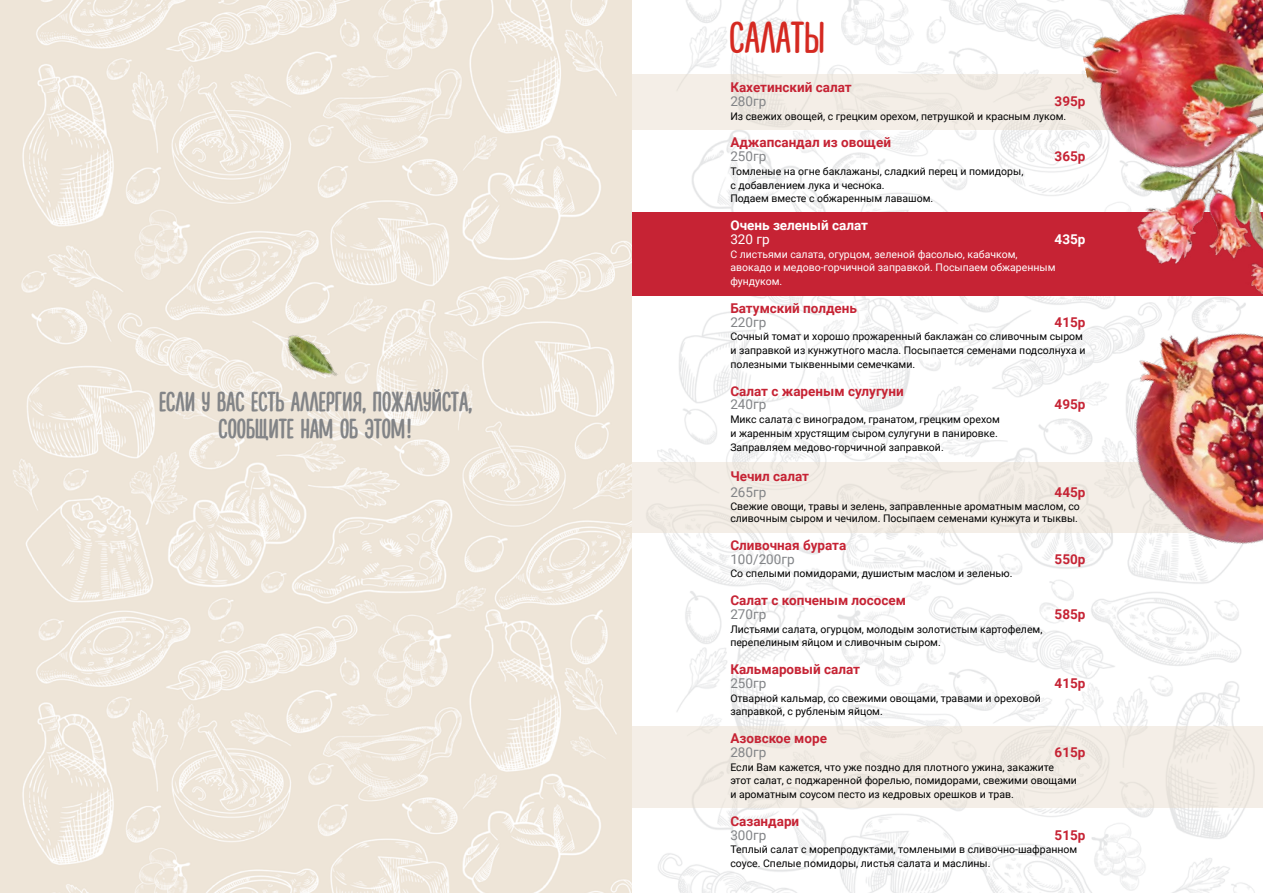
<style>
.page{position:relative;width:1263px;height:893px;background:#fff}
.page>*{position:absolute;margin:0;border:0;box-sizing:border-box;transform-origin:0 0}
.t1{font:500 45px "Lifehack Sans";color:#d52921}
.t2{font:700 27px/27px "Lifehack Sans";color:#828487;text-align:center}
.t3{font:700 13.5px "Roboto";color:#c62334}
.t4{font:13.5px "Roboto";color:#828487}
.t5{font:700 13.5px "Roboto";color:#fff}
.t6{font:13.5px "Roboto";color:#fff}
.t7{font:10.5px/13.8px "Roboto";color:#000}
.t8{font:10.5px/13.8px "Roboto";color:#fff}
</style>
<div class="page">
<img style="left:0;top:0;width:1255px;height:893px">
<div style="left:631px;top:213px;width:632px;height:83px;background:#c62334"></div>
<div style="left:631px;top:75px;width:632px;height:55px;background:#f4eee7"></div>
<div style="left:631px;top:462px;width:632px;height:71px;background:#f4eee7"></div>
<div style="left:631px;top:726px;width:632px;height:82px;background:#f4eee7"></div>
<img style="left:1071px;top:0;width:192px;height:267px">
<img style="left:1047px;top:267px;width:216px;height:306px">
<img style="left:270px;top:316px;width:78px;height:80px">
<h2 class="t2" style="left:159px;top:390px;width:315px">Если у вас есть аллергия, пожалуйста, сообщите нам об этом!</h2>
<h1 class="t1" style="left:729px;top:14px;width:97px">Салаты</h1>
<p class="t3" style="left:730px;top:78px;width:123px">Кахетинский салат</p>
<p class="t4" style="left:730px;top:92px;width:37px">280гр</p>
<p class="t3" style="left:1054px;top:92px;width:32px">395р</p>
<p class="t7" style="left:730px;top:109px;width:337px">Из свежих овощей, с грецким орехом, петрушкой и красным луком.</p>
<p class="t3" style="left:730px;top:133px;width:162px">Аджапсандал из овощей</p>
<p class="t4" style="left:730px;top:147px;width:37px">250гр</p>
<p class="t3" style="left:1054px;top:147px;width:32px">365р</p>
<p class="t7" style="left:730px;top:164px;width:295px">Томленые на огне баклажаны, сладкий перец и помидоры, с добавлением лука и чеснока.<br>Подаем вместе с обжаренным лавашом.</p>
<p class="t5" style="left:730px;top:216px;width:139px">Очень зеленый салат</p>
<p class="t6" style="left:730px;top:230px;width:41px">320 гр</p>
<p class="t5" style="left:1054px;top:230px;width:32px">435р</p>
<p class="t8" style="left:730px;top:247px;width:327px">С листьями салата, огурцом, зеленой фасолью, кабачком, авокадо и медово-горчичной заправкой. Посыпаем обжаренным фундуком.</p>
<p class="t3" style="left:730px;top:299px;width:128px">Батумский полдень</p>
<p class="t4" style="left:730px;top:312px;width:37px">220гр</p>
<p class="t3" style="left:1054px;top:312px;width:32px">415р</p>
<p class="t7" style="left:730px;top:329px;width:356px">Сочный томат и хорошо прожаренный баклажан со сливочным сыром и заправкой из кунжутного масла. Посыпается семенами подсолнуха и полезными тыквенными семечками.</p>
<p class="t3" style="left:730px;top:381px;width:175px">Салат с жареным сулугуни</p>
<p class="t4" style="left:730px;top:395px;width:37px">240гр</p>
<p class="t3" style="left:1054px;top:395px;width:32px">495р</p>
<p class="t7" style="left:730px;top:412px;width:271px">Микс салата с виноградом, гранатом, грецким орехом и жаренным хрустящим сыром сулугуни в панировке.<br>Заправляем медово-горчичной заправкой.</p>
<p class="t3" style="left:730px;top:467px;width:80px">Чечил салат</p>
<p class="t4" style="left:730px;top:483px;width:37px">265гр</p>
<p class="t3" style="left:1054px;top:483px;width:32px">445р</p>
<p class="t7" style="left:730px;top:499px;width:351px;line-height:12.6px">Свежие овощи, травы и зелень, заправленные ароматным маслом, со сливочным сыром и чечилом. Посыпаем семенами кунжута и тыквы.</p>
<p class="t3" style="left:730px;top:536px;width:117px">Сливочная бурата</p>
<p class="t4" style="left:730px;top:549px;width:66px">100/200гр</p>
<p class="t3" style="left:1054px;top:549px;width:32px">550р</p>
<p class="t7" style="left:730px;top:566px;width:284px">Со спелыми помидорами, душистым маслом и зеленью.</p>
<p class="t3" style="left:730px;top:591px;width:177px">Салат с копченым лососем</p>
<p class="t4" style="left:730px;top:605px;width:37px">270гр</p>
<p class="t3" style="left:1054px;top:605px;width:32px">585р</p>
<p class="t7" style="left:730px;top:622px;width:314px">Листьями салата, огурцом, молодым золотистым картофелем, перепелиным яйцом и сливочным сыром.</p>
<p class="t3" style="left:730px;top:660px;width:131px">Кальмаровый салат</p>
<p class="t4" style="left:730px;top:674px;width:37px">250гр</p>
<p class="t3" style="left:1054px;top:674px;width:32px">415р</p>
<p class="t7" style="left:730px;top:691px;width:312px">Отварной кальмар, со свежими овощами, травами и ореховой заправкой, с рубленым яйцом.</p>
<p class="t3" style="left:730px;top:729px;width:98px">Азовское море</p>
<p class="t4" style="left:730px;top:743px;width:37px">280гр</p>
<p class="t3" style="left:1054px;top:743px;width:32px">615р</p>
<p class="t7" style="left:730px;top:760px;width:348px">Если Вам кажется, что уже поздно для плотного ужина, закажите этот салат, с поджаренной форелью, помидорами, свежими овощами и ароматным соусом песто из кедровых орешков и трав.</p>
<p class="t3" style="left:730px;top:812px;width:70px">Сазандари</p>
<p class="t4" style="left:730px;top:825px;width:37px">300гр</p>
<p class="t3" style="left:1054px;top:825px;width:32px">515р</p>
<p class="t7" style="left:730px;top:842px;width:348px">Теплый салат с морепродуктами, томлеными в сливочно-шафранном соусе. Спелые помидоры, листья салата и маслины.</p>
</div>
